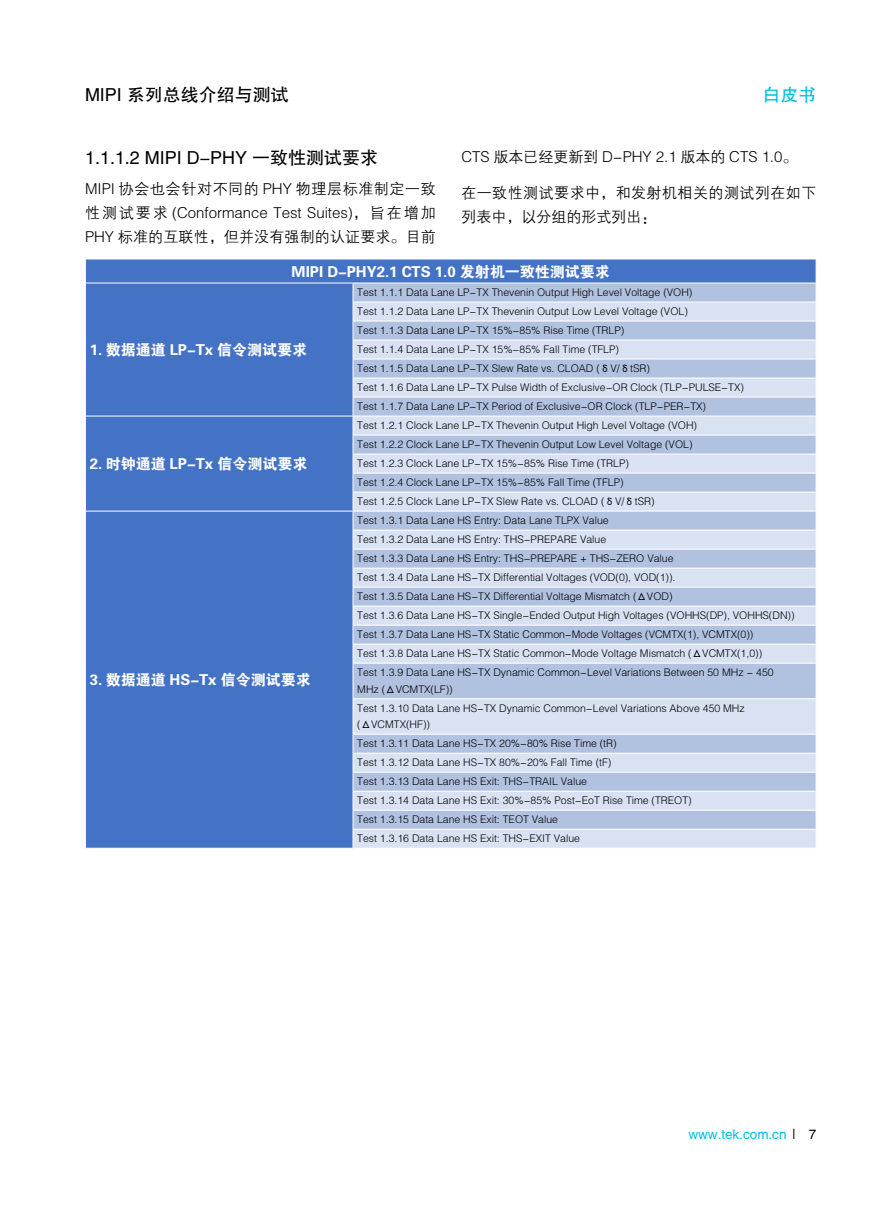
<style>
.page{position:relative;width:893px;height:1212px;background:#fff}
.page>*{position:absolute;margin:0;border:0;box-sizing:border-box;transform-origin:0 0}
.t1{font:18px "FZHTJW GB1 0";color:#000}
.t2{font:18px "FZHTJW GB1 0";color:#00bfdf}
.t3{font:15px/24px "FZZDXJW GB1 0";color:#000;text-align:justify}
.t4{font:15px "FZDHTJW GB1 0";color:#fff}
.t5{font:15px/24px "FZZDXJW GB1 0";letter-spacing:.03em;color:#000}
.t6{font:13.5px "FZHTJW GB1 0";color:#00bfdf}
.t7{font:13.5px "FZHTJW GB1 0";color:#000}
.t8{font:10.5px/19px "FZZDXJW GB1 0";color:#000}
</style>
<div class="page">
<div style="left:86px;top:259px;width:730px;height:589px;background:#4473c5"></div>
<div style="left:354px;top:284px;width:462px;height:18px;background:#b1c2e1"></div>
<svg style="left:354px;top:303px;width:462px;height:545px;background:#c6d3ea"></svg>
<hr style="left:353px;top:283px;width:463px;height:1px;background:#fff">
<hr style="left:353px;top:699px;width:1px;height:35px;background:#fff">
<hr style="left:353px;top:302px;width:463px;height:1px;background:#fff">
<hr style="left:86px;top:511px;width:267px;height:1px;background:#fff">
<svg style="left:85px;top:259px;width:1px;height:386px"></svg>
<hr style="left:86px;top:283px;width:267px;height:1px;background:#fff">
<hr style="left:86px;top:416px;width:267px;height:1px;background:#fff">
<hr style="left:353px;top:321px;width:463px;height:1px;background:#fff">
<hr style="left:353px;top:340px;width:463px;height:1px;background:#fff">
<hr style="left:353px;top:359px;width:463px;height:1px;background:#fff">
<hr style="left:353px;top:378px;width:463px;height:1px;background:#fff">
<hr style="left:353px;top:397px;width:463px;height:1px;background:#fff">
<hr style="left:353px;top:416px;width:463px;height:1px;background:#fff">
<hr style="left:353px;top:435px;width:463px;height:1px;background:#fff">
<hr style="left:353px;top:454px;width:463px;height:1px;background:#fff">
<hr style="left:353px;top:473px;width:463px;height:1px;background:#fff">
<hr style="left:353px;top:492px;width:463px;height:1px;background:#fff">
<hr style="left:353px;top:511px;width:463px;height:1px;background:#fff">
<hr style="left:353px;top:530px;width:463px;height:1px;background:#fff">
<hr style="left:353px;top:549px;width:463px;height:1px;background:#fff">
<hr style="left:353px;top:568px;width:463px;height:1px;background:#fff">
<hr style="left:353px;top:587px;width:463px;height:1px;background:#fff">
<hr style="left:353px;top:606px;width:463px;height:1px;background:#fff">
<svg style="left:353px;top:283px;width:1px;height:380px"></svg>
<hr style="left:353px;top:625px;width:463px;height:1px;background:#fff">
<hr style="left:353px;top:644px;width:463px;height:1px;background:#fff">
<hr style="left:353px;top:663px;width:1px;height:36px;background:#fff">
<hr style="left:353px;top:663px;width:463px;height:1px;background:#fff">
<hr style="left:353px;top:698px;width:463px;height:1px;background:#fff">
<hr style="left:353px;top:734px;width:463px;height:1px;background:#fff">
<hr style="left:353px;top:753px;width:463px;height:1px;background:#fff">
<hr style="left:353px;top:772px;width:463px;height:1px;background:#fff">
<hr style="left:353px;top:791px;width:463px;height:1px;background:#fff">
<svg style="left:353px;top:734px;width:1px;height:114px"></svg>
<hr style="left:353px;top:810px;width:463px;height:1px;background:#fff">
<hr style="left:353px;top:829px;width:463px;height:1px;background:#fff">
<h1 class="t1" style="left:85px;top:84px;width:205px">MIPI 系列总线介绍与测试</h1>
<h1 class="t2" style="left:762px;top:84px;width:55px">白皮书</h1>
<h2 class="t3" style="left:461px;top:145px;width:338px">CTS 版本已经更新到 D-PHY 2.1 版本的 CTS 1.0。</h2>
<h2 class="t5" style="left:461px;top:182px;width:357px">在一致性测试要求中，和发射机相关的测试列在如下列表中，以分组的形式列出：</h2>
<h2 class="t4" style="left:292px;top:263px;width:320px">MIPI D-PHY2.1 CTS 1.0 发射机一致性测试要求</h2>
<h1 class="t1" style="left:85px;top:148px;width:294px">1.1.1.2 MIPI D-PHY 一致性测试要求</h1>
<h2 class="t3" style="left:85px;top:177px;width:352px">MIPI 协会也会针对不同的 PHY 物理层标准制定一致性测试要求 (Conformance Test Suites)，旨在增加PHY 标准的互联性，但并没有强制的认证要求。目前</h2>
<h2 class="t4" style="left:90px;top:341px;width:219px">1. 数据通道 LP-Tx 信令测试要求</h2>
<h2 class="t4" style="left:90px;top:455px;width:219px">2. 时钟通道 LP-Tx 信令测试要求</h2>
<h2 class="t4" style="left:90px;top:672px;width:223px">3. 数据通道 HS-Tx 信令测试要求</h2>
<p class="t8" style="left:357px;top:283px;width:388px">Test 1.1.1 Data Lane LP-TX Thevenin Output High Level Voltage (VOH)<br>Test 1.1.2 Data Lane LP-TX Thevenin Output Low Level Voltage (VOL)<br>Test 1.1.3 Data Lane LP-TX 15%-85% Rise Time (TRLP)<br>Test 1.1.4 Data Lane LP-TX 15%-85% Fall Time (TFLP)<br>Test 1.1.5 Data Lane LP-TX Slew Rate vs. CLOAD (δV/δtSR)<br>Test 1.1.6 Data Lane LP-TX Pulse Width of Exclusive-OR Clock (TLP-PULSE-TX)<br>Test 1.1.7 Data Lane LP-TX Period of Exclusive-OR Clock (TLP-PER-TX)</p>
<p class="t8" style="left:357px;top:416px;width:341px">Test 1.2.1 Clock Lane LP-TX Thevenin Output High Level Voltage (VOH)<br>Test 1.2.2 Clock Lane LP-TX Thevenin Output Low Level Voltage (VOL)<br>Test 1.2.3 Clock Lane LP-TX 15%-85% Rise Time (TRLP)<br>Test 1.2.4 Clock Lane LP-TX 15%-85% Fall Time (TFLP)<br>Test 1.2.5 Clock Lane LP-TX Slew Rate vs. CLOAD (δV/δtSR)</p>
<p class="t8" style="left:357px;top:511px;width:439px">Test 1.3.1 Data Lane HS Entry: Data Lane TLPX Value<br>Test 1.3.2 Data Lane HS Entry: THS-PREPARE Value<br>Test 1.3.3 Data Lane HS Entry: THS-PREPARE + THS-ZERO Value<br>Test 1.3.4 Data Lane HS-TX Differential Voltages (VOD(0), VOD(1)).<br>Test 1.3.5 Data Lane HS-TX Differential Voltage Mismatch (ΔVOD)<br>Test 1.3.6 Data Lane HS-TX Single-Ended Output High Voltages (VOHHS(DP), VOHHS(DN))<br>Test 1.3.7 Data Lane HS-TX Static Common-Mode Voltages (VCMTX(1), VCMTX(0))<br>Test 1.3.8 Data Lane HS-TX Static Common-Mode Voltage Mismatch (ΔVCMTX(1,0))<br>Test 1.3.9 Data Lane HS-TX Dynamic Common-Level Variations Between 50 MHz - 450</p>
<p class="t8" style="left:357px;top:680px;width:389px">MHz (ΔVCMTX(LF))<br>Test 1.3.10 Data Lane HS-TX Dynamic Common-Level Variations Above 450 MHz</p>
<p class="t8" style="left:357px;top:715px;width:336px">(ΔVCMTX(HF))<br>Test 1.3.11 Data Lane HS-TX 20%-80% Rise Time (tR)<br>Test 1.3.12 Data Lane HS-TX 80%-20% Fall Time (tF)<br>Test 1.3.13 Data Lane HS Exit: THS-TRAIL Value<br>Test 1.3.14 Data Lane HS Exit: 30%-85% Post-EoT Rise Time (TREOT)<br>Test 1.3.15 Data Lane HS Exit: TEOT Value<br>Test 1.3.16 Data Lane HS Exit: THS-EXIT Value</p>
<p class="t6" style="left:689px;top:1126px;width:99px">www.tek.com.cn</p>
<p class="t7" style="left:809px;top:1126px;width:9px">7</p>
</div>
